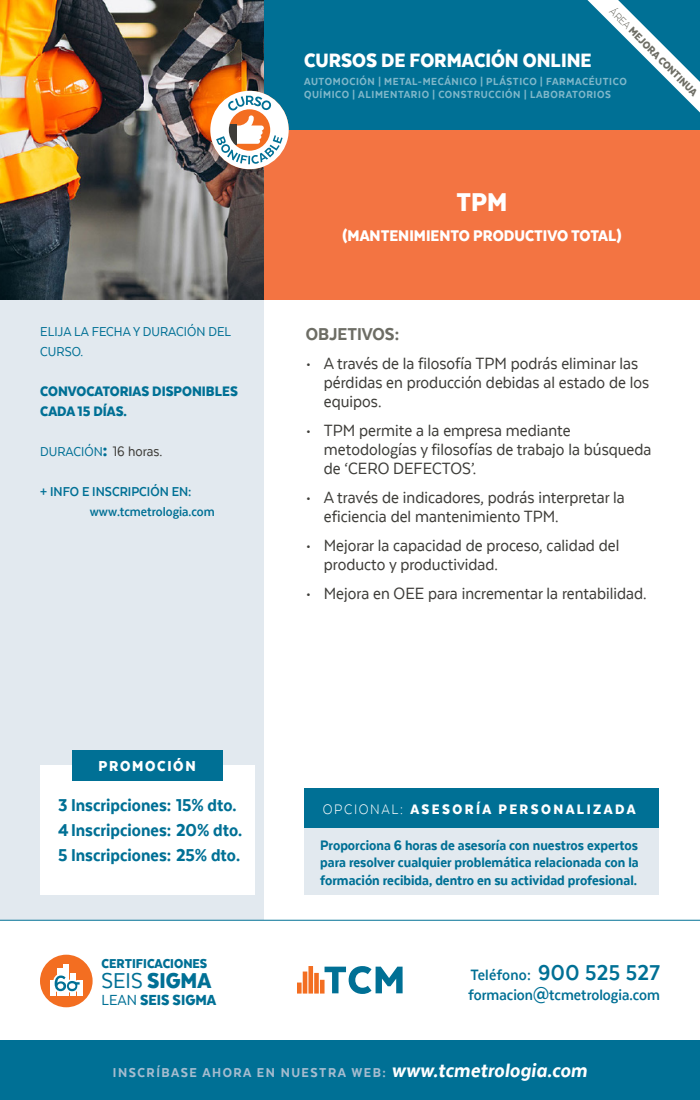
<style>
.page{position:relative;width:700px;height:1100px;background:#fff}
.page>*{position:absolute;margin:0;border:0;box-sizing:border-box;transform-origin:0 0}
.t1{font:900 30px "Texta Narrow";color:#fff}
.t2{font:900 25px "Texta Narrow";color:#007095}
.t3{font:900 22.5px "Texta Narrow";color:#fff}
.t4{font:800 20px "Texta Narrow";color:#007095}
.t5{font:800 20px "Texta Narrow";color:#6d6d65}
.t6{font:19px/19px "Texta Narrow";color:#3e3d39}
.t7{font:900 18px "Texta Narrow";color:#fff}
.t8{font:700 17.5px/20px "Texta Narrow";color:#007095}
.t9{font:900 17px "Texta Narrow";color:#007095}
.t10{font:900 16.8px "Texta Narrow";letter-spacing:.1em;color:#fff}
.t11{font:800 16px/17.5px "Texta Narrow";color:#007095;text-align:justify}
.t12{font:900 16px/20px "Texta Narrow";color:#007095}
.t13{font:900 16px "Texta Narrow";letter-spacing:.15em;color:#fff}
.t14{font:800 15px "Texta Narrow";letter-spacing:.1em;color:#a5bccf}
.t15{font:15px/20px "Texta Narrow";color:#007095}
.t16{font:700 15px "Texta Narrow";color:#007095}
.t17{font:900 15px "Texta Narrow";color:#007095}
.t18{font:800 12px/12.5px "Texta Narrow";letter-spacing:.05em;color:#fff}
.t19{font:900 12px "Texta Narrow";color:#6d6d65}
.s1{font-family:"Texta Narrow Alt";font-weight:300}
.s2{font-weight:900;font-size:20px}
.s3{font-size:16px;color:#3e3d39}
.s4{font-weight:400}
.s5{font-weight:300}
.s6{font-size:25px}
.s7{font-style:italic;font-size:22.5px;color:#fff}
</style>
<div class="page">
<div style="left:264px;top:126px;width:436px;height:174px;background:#f37442"></div>
<div style="left:0;top:1040px;width:700px;height:60px;background:#007095"></div>
<div style="left:264px;top:0;width:436px;height:130px;background:#007095"></div>
<div style="left:0;top:300px;width:264px;height:620px;background:#e2e9ef"></div>
<hr style="left:0;top:920px;width:700px;height:1px;background:#007095">
<svg style="left:587px;top:0;width:113px;height:113px"></svg>
<svg style="left:297px;top:966px;width:106px;height:28px"></svg>
<img style="left:0;top:0;width:264px;height:300px">
<div style="left:40px;top:955px;width:53px;height:52px;background:#f36e21;border-radius:50%"></div>
<div style="left:50px;top:981px;width:5px;height:15px;background:#fff"></div>
<div style="left:77px;top:981px;width:5px;height:15px;background:#fff"></div>
<div style="left:70px;top:973px;width:6px;height:23px;background:#fff"></div>
<div style="left:57px;top:968px;width:5px;height:28px;background:#fff"></div>
<div style="left:64px;top:964px;width:5px;height:32px;background:#fff"></div>
<svg style="left:51px;top:972px;width:32px;height:23px"></svg>
<div style="left:40px;top:765px;width:214px;height:130px;background:#fff"></div>
<div style="left:72px;top:750px;width:150px;height:30px;background:#007095"></div>
<div style="left:304px;top:828px;width:355px;height:67px;background:#e2e9ef"></div>
<div style="left:304px;top:788px;width:355px;height:40px;background:#007095"></div>
<svg style="left:210px;top:91px;width:79px;height:78px"></svg>
<p class="t19" style="left:616px;top:5px;width:121px;rotate:45deg"><span class="s1">ÁREA</span> MEJORA CONTINUA</p>
<p class="t3" style="left:304px;top:48px;width:289px">CURSOS DE FORMACIÓN ONLINE</p>
<p class="t18" style="left:304px;top:75px;width:324px">AUTOMOCIÓN | METAL-MECÁNICO | PLÁSTICO | FARMACÉUTICO<br>QUÍMICO | ALIMENTARIO | CONSTRUCCIÓN | LABORATORIOS</p>
<p class="t15" style="left:40px;top:322px;width:192px">ELIJA LA FECHA Y DURACIÓN DEL<br>CURSO.</p>
<p class="t12" style="left:40px;top:381px;width:199px">CONVOCATORIAS DISPONIBLES<br>CADA 15 DÍAS.</p>
<p class="t15" style="left:40px;top:442px;width:124px">DURACIÓN<span class="s2">:</span> <span class="s3">16 horas.</span></p>
<p class="t16" style="left:40px;top:484px;width:153px">+ INFO E INSCRIPCIÓN EN:</p>
<p class="t16" style="left:90px;top:504px;width:126px">www.tcmetrologia.com</p>
<p class="t10" style="left:99px;top:757px;width:99px">PROMOCIÓN</p>
<p class="t4" style="left:58px;top:795px;width:180px">3 Inscripciones: 15% dto.</p>
<p class="t4" style="left:58px;top:820px;width:186px">4Inscripciones: 20% dto.</p>
<p class="t4" style="left:58px;top:845px;width:184px">5 Inscripciones: 25% dto.</p>
<p class="t17" style="left:102px;top:956px;width:107px">CERTIFICACIONES</p>
<p class="t2" style="left:102px;top:968px;width:111px"><span class="s4">SEIS</span> SIGMA</p>
<p class="t9" style="left:102px;top:991px;width:116px"><span class="s4">LEAN</span> SEIS SIGMA</p>
<p class="t1" style="left:457px;top:186px;width:52px">TPM</p>
<p class="t7" style="left:342px;top:226px;width:281px">(MANTENIMIENTO PRODUCTIVO TOTAL)</p>
<p class="t5" style="left:306px;top:324px;width:95px">OBJETIVOS:</p>
<p class="t6" style="left:324px;top:354px;width:327px;text-indent:-18px">• A través de la filosofía TPM podrás eliminar las pérdidas en producción debidas al estado de los equipos.</p>
<p class="t6" style="left:324px;top:421px;width:329px;text-indent:-18px">• TPM permite a la empresa mediante metodologías y filosofías de trabajo la búsqueda de ‘CERO DEFECTOS’.</p>
<p class="t6" style="left:324px;top:488px;width:302px;text-indent:-18px">• A través de indicadores, podrás interpretar la eficiencia del mantenimiento TPM.</p>
<p class="t6" style="left:324px;top:536px;width:297px;text-indent:-18px">• Mejorar la capacidad de proceso, calidad del producto y productividad.</p>
<p class="t6" style="left:306px;top:584px;width:342px">• Mejora en OEE para incrementar la rentabilidad.</p>
<p class="t13" style="left:323px;top:801px;width:314px"><span class="s5">OPCIONAL:</span> ASESORÍA PERSONALIZADA</p>
<p class="t11" style="left:320px;top:836px;width:320px">Proporciona 6 horas de asesoría con nuestros expertos para resolver cualquier problemática relacionada con la formación recibida, dentro en su actividad profesional.</p>
<p class="t8" style="left:469px;top:964px;width:193px">Teléfono: <span class="s6">900 525 527 </span>formacion@tcmetrologia.com</p>
<p class="t14" style="left:113px;top:1064px;width:476px">INSCRÍBASE AHORA EN NUESTRA WEB: <span class="s7">www.tcmetrologia.com</span></p>
</div>
